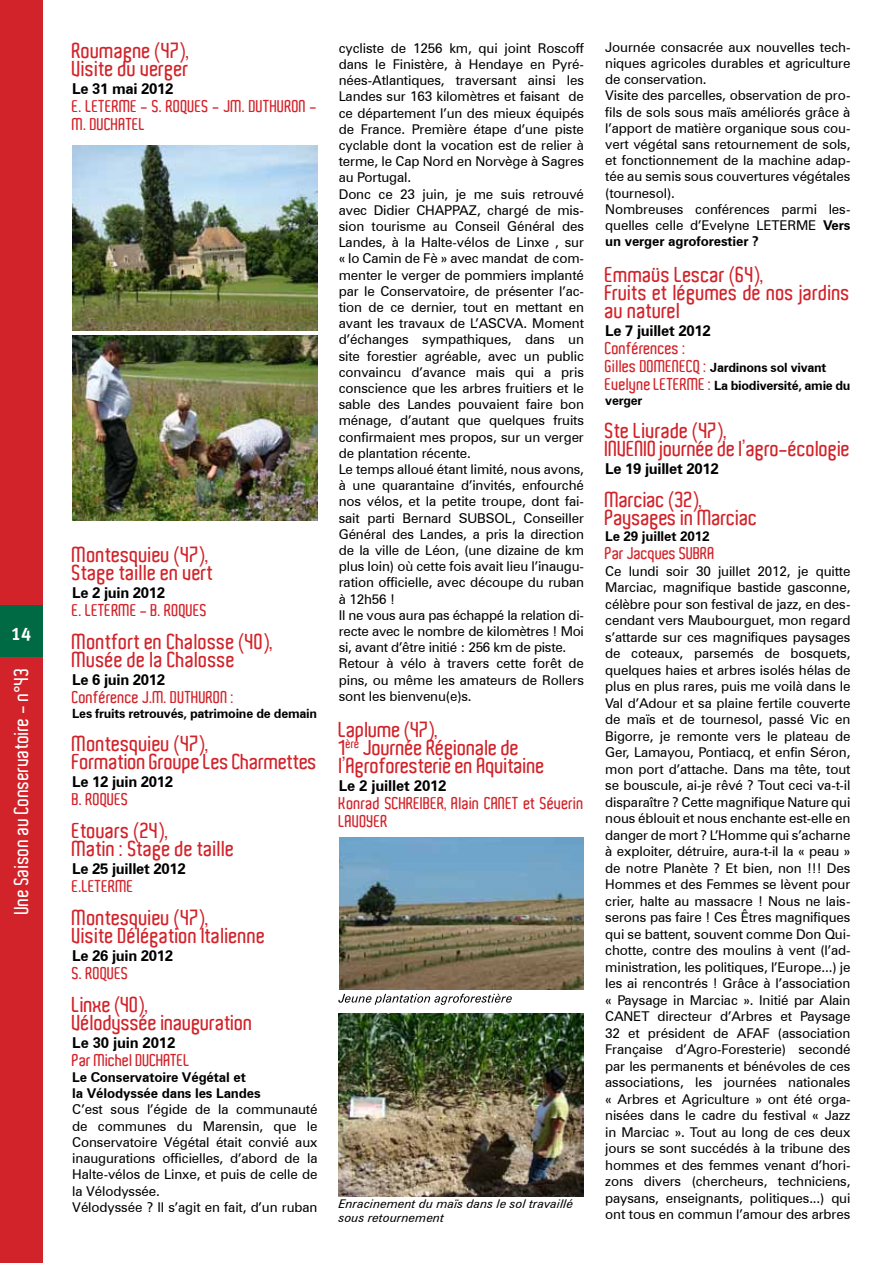
<style>
.page{position:relative;width:893px;height:1263px;background:#fff}
.page>*{position:absolute;margin:0;border:0;box-sizing:border-box;transform-origin:0 0}
.t1{font:600 21px/18px "Aldo";color:#d2232a}
.t2{font:600 19.5px "Aldo";color:#fff}
.t3{font:18px "Meta Bold CELF Roman";color:#fff}
.t4{font:600 16.5px/18px "Aldo";color:#d2232a}
.t5{font:700 15px "Zurich BT";letter-spacing:-.02em;color:#000}
.t6{font:13.5px/16.2px "Zurich BT";letter-spacing:-.01em;color:#000}
.t7{font:700 13.5px/16.2px "Zurich BT";letter-spacing:-.01em;color:#000}
.t8{font:700 12.75px/18px "Zurich BT";letter-spacing:-.02em;color:#000}
.t9{font:italic 12px/13.5px "Zurich BT";color:#000}
.s1{font-weight:700}
.s2{font-family:"Aldo";font-weight:600;font-size:16.5px;color:#d2232a}
</style>
<div class="page">
<div style="left:0;top:0;width:43px;height:1263px;background:#d2232a"></div>
<div style="left:0;top:606px;width:43px;height:51px;background:#006a44"></div>
<img style="left:339px;top:1013px;width:244px;height:184px">
<svg style="left:338px;top:994px;width:174px;height:11px"></svg>
<img style="left:339px;top:838px;width:245px;height:151px">
<img style="left:72px;top:145px;width:245px;height:185px">
<img style="left:72px;top:335px;width:245px;height:185px">
<h3 class="t3" style="left:11px;top:623px;width:22px">14</h3>
<h2 class="t2" style="left:10px;top:914px;width:248px;rotate:-90deg">Une Saison au Conservatoire - n°43</h2>
<h1 class="t1" style="left:72px;top:41px;width:118px">Roumagne (47),<br>Visite du verger</h1>
<p class="t5" style="left:72px;top:79px;width:103px">Le 31 mai 2012</p>
<p class="t4" style="left:72px;top:97px;width:247px">E. LETERME - S. ROQUES - JM. DUTHURON -<br>M. DUCHATEL</p>
<h1 class="t1" style="left:72px;top:545px;width:143px">Montesquieu (47),<br>Stage taille en vert</h1>
<p class="t5" style="left:72px;top:583px;width:94px">Le 2 juin 2012</p>
<p class="t4" style="left:72px;top:601px;width:137px">E. LETERME - B. ROQUES</p>
<h1 class="t1" style="left:72px;top:632px;width:202px">Montfort en Chalosse (40),<br>Musée de la Chalosse</h1>
<p class="t5" style="left:72px;top:670px;width:94px">Le 6 juin 2012</p>
<p class="t4" style="left:72px;top:688px;width:164px">Conférence J.M. DUTHURON :</p>
<p class="t8" style="left:72px;top:704px;width:246px">Les fruits retrouvés, patrimoine de demain</p>
<h1 class="t1" style="left:72px;top:734px;width:247px">Montesquieu (47),<br>Formation Groupe Les Charmettes</h1>
<p class="t5" style="left:72px;top:772px;width:102px">Le 12 juin 2012</p>
<p class="t4" style="left:72px;top:790px;width:58px">B. ROQUES</p>
<h1 class="t1" style="left:72px;top:821px;width:164px">Etouars (24),<br>Matin : Stage de taille</h1>
<p class="t5" style="left:72px;top:859px;width:115px">Le 25 juillet 2012</p>
<p class="t4" style="left:72px;top:877px;width:63px">E.LETERME</p>
<h1 class="t1" style="left:72px;top:908px;width:195px">Montesquieu (47),<br>Visite Délégation Italienne</h1>
<p class="t5" style="left:72px;top:946px;width:102px">Le 26 juin 2012</p>
<p class="t4" style="left:72px;top:964px;width:58px">S. ROQUES</p>
<h1 class="t1" style="left:72px;top:995px;width:182px">Linxe (40),<br>Vélodyssée inauguration</h1>
<p class="t5" style="left:72px;top:1033px;width:105px">Le 30 juin 2012</p>
<p class="t4" style="left:72px;top:1051px;width:112px">Par Michel DuchAtel</p>
<p class="t7" style="left:72px;top:1069px;width:190px">Le Conservatoire Végétal et<br>la Vélodyssée dans les Landes</p>
<p class="t6" style="left:72px;top:1101px;width:247px">C’est sous l’égide de la communauté de communes du Marensin, que le Conservatoire Végétal était convié aux inaugurations officielles, d’abord de la Halte-vélos de Linxe, et puis de celle de la Vélodyssée.<br>Vélodyssée ? Il s’agit en fait, d’un ruban</p>
<p class="t6" style="left:339px;top:40px;width:247px">cycliste de 1256 km, qui joint Roscoff dans le Finistère, à Hendaye en Pyré&shy;nées-Atlantiques, traversant ainsi les Landes sur 163 kilomètres et faisant de ce département l’un des mieux équipés de France. Première étape d’une piste cyclable dont la vocation est de relier à terme, le Cap Nord en Norvège à Sagres au Portugal.<br>Donc ce 23 juin, je me suis retrouvé avec Didier Chappa</p>
<p class="t6" style="left:339px;top:202px;width:247px;text-indent:130px">z, chargé de mis&shy;sion tourisme au Conseil Général des Landes, à la Halte-vélos de Linxe , sur « lo Camin de Fè » avec mandat de com&shy;menter le verger de pommiers implanté par le Conservatoire, de présenter l’ac&shy;tion de ce dernier, tout en mettant en avant les travaux de L’ASCVA. Moment d’échanges sympathiques, dans un site forestier agréable, avec un public convaincu d’avance mais qui a pris conscience que les arbres fruitiers et le sable des Landes pouvaient faire bon ménage, d’autant que quelques fruits confirmaient mes propos, sur un verger de plantation récente.<br>Le temps alloué étant limité, nous avons, à une quarantaine d’invités, enfourché nos vélos, et la petite troupe, dont fai&shy;sait parti Bernard Subsol</p>
<p class="t6" style="left:339px;top:510px;width:247px;text-indent:173px">, Conseiller Général des Landes, a pris la direction de la ville de Léon, (une dizaine de km plus loin) où cette fois avait lieu l’inaugu&shy;ration officielle, avec découpe du ruban à 12h56 !<br>Il ne vous aura pas échappé la relation di&shy;recte avec le nombre de kilomètres ! Moi si, avant d’être initié : 256 km de piste.<br>Retour à vélo à travers cette forêt de pins, ou même les amateurs de Rollers sont les bienvenu(e)s.</p>
<h1 class="t1" style="left:339px;top:721px;width:208px">Laplume (47),<br>1<sup>ère</sup> Journée Régionale de l’Agroforesterie en Aquitaine</h1>
<p class="t5" style="left:339px;top:776px;width:109px">Le 2 juillet 2012</p>
<p class="t4" style="left:339px;top:794px;width:76px">Konrad SChreiber</p>
<p class="t4" style="left:445px;top:794px;width:141px">, Alain Canet et Séverin</p>
<p class="t4" style="left:339px;top:812px;width:15px">Lavoyer</p>
<p class="t9" style="left:339px;top:1197px;width:236px">Enracinement du maïs dans le sol travaillé sous retournement</p>
<p class="t6" style="left:605px;top:39px;width:247px">Journée consacrée aux nouvelles tech&shy;niques agricoles durables et agriculture de conservation.<br>Visite des parcelles, observation de pro&shy;fils de sols sous maïs améliorés grâce à l’apport de matière organique sous cou&shy;vert végétal sans retournement de sols, et fonctionnement de la machine adap&shy;tée au semis sous couvertures végétales (tournesol).<br>Nombreuses conférences parmi les&shy;quelles celle d’Evelyne LETERME <span class="s1">Vers un verger agroforestier ?</span></p>
<h1 class="t1" style="left:605px;top:266px;width:247px">Emmaüs Lescar (64),<br>Fruits et légumes de nos jardins au naturel</h1>
<p class="t5" style="left:605px;top:322px;width:107px">Le 7 juillet 2012</p>
<p class="t4" style="left:605px;top:339px;width:82px">Conférences :</p>
<p class="t8" style="left:605px;top:358px;width:247px"><span class="s2">Gilles DOMENECQ :</span> Jardinons sol vivant<br><span class="s2">Evelyne LETERME :</span> La biodiversité, amie du</p>
<p class="t8" style="left:605px;top:391px;width:39px">verger</p>
<h1 class="t1" style="left:605px;top:422px;width:247px">Ste Livrade (47),<br>INVENIO journée de l’agro-écologie</h1>
<p class="t5" style="left:605px;top:460px;width:115px">Le 19 juillet 2012</p>
<h1 class="t1" style="left:605px;top:491px;width:154px">Marciac (32),<br>Paysages in Marciac</h1>
<p class="t7" style="left:605px;top:528px;width:106px">Le 29 juillet 2012</p>
<p class="t4" style="left:605px;top:545px;width:89px">Par Jacques Subra</p>
<p class="t6" style="left:605px;top:563px;width:247px;text-align:justify">Ce lundi soir 30 juillet 2012, je quitte Marciac, magnifique bastide gasconne, célèbre pour son festival de jazz, en des&shy;cendant vers Maubourguet, mon regard s’attarde sur ces magnifiques paysages de coteaux, parsemés de bosquets, quelques haies et arbres isolés hélas de plus en plus rares, puis me voilà dans le Val d’Adour et sa plaine fertile couverte de maïs et de tournesol, passé Vic en Bigorre, je remonte vers le plateau de Ger, Lamayou, Pontiacq, et enfin Séron, mon port d’attache. Dans ma tête, tout se bouscule, ai-je rêvé ? Tout ceci va-t-il disparaître ? Cette magnifique Nature qui nous éblouit et nous enchante est-elle en danger de mort ? L’Homme qui s’acharne à exploiter, détruire, aura-t-il la « peau » de notre Planète ? Et bien, non !!! Des Hommes et des Femmes se lèvent pour crier, halte au massacre ! Nous ne lais&shy;serons pas faire ! Ces Êtres magnifiques qui se battent, souvent comme Don Qui&shy;chotte, contre des moulins à vent (l’ad&shy;ministration, les politiques, l’Europe...) je les ai rencontrés ! Grâce à l’association « Paysage in Marciac ». Initié par Alain Cane</p>
<p class="t6" style="left:605px;top:1008px;width:247px;text-align:justify;text-indent:36px">t directeur d’Arbres et Paysage 32 et président de AFAF (association Française d’Agro-Foresterie) secondé par les permanents et bénévoles de ces associations, les journées nationales « Arbres et Agriculture » ont été orga&shy;nisées dans le cadre du festival « Jazz in Marciac ». Tout au long de ces deux jours se sont succédés à la tribune des hommes et des femmes venant d’hori&shy;zons divers (chercheurs, techniciens, paysans, enseignants, politiques...) qui ont tous en commun l’amour des arbres</p>
</div>
